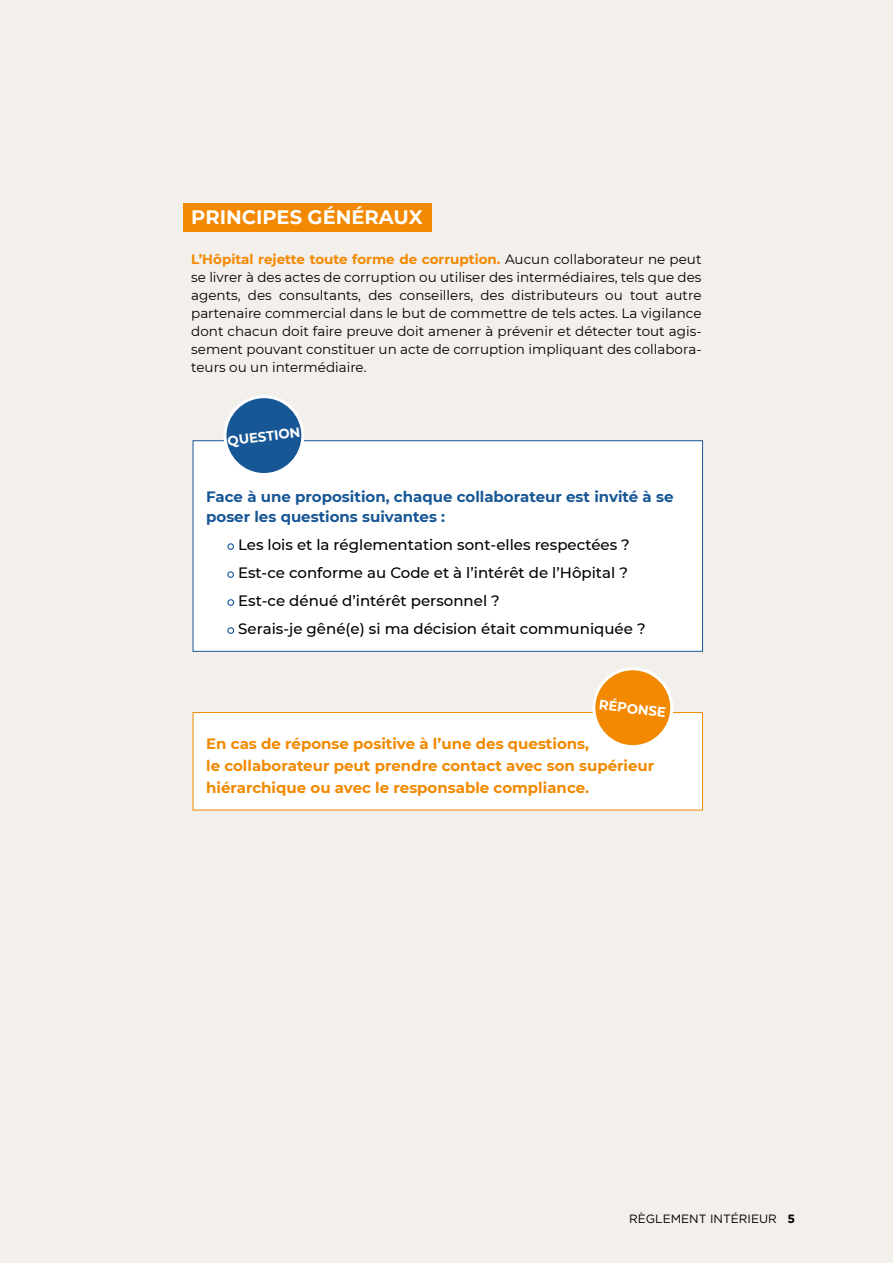
<style>
.page{position:relative;width:893px;height:1263px;background:#f3efeb}
.page>*{position:absolute;margin:0;border:0;box-sizing:border-box;transform-origin:0 0}
.t1{font:700 19.5px "Montserrat";color:#fff}
.t2{font:500 15px/28px "Montserrat";color:#000}
.t3{font:700 15px/21.9px "Montserrat";color:#f38901}
.t4{font:700 15px/19.5px "Montserrat";color:#185795}
.t5{font:13.5px/18px "Montserrat";color:#000;text-align:justify}
.t6{font:700 13.5px "Montserrat";color:#fff}
.t7{font:12px "Gotham";color:#000}
.s1{font-weight:700;color:#f38901}
.s2{font-weight:700}
</style>
<div class="page">
<div style="left:183px;top:203px;width:248px;height:28px;background:#f38901"></div>
<div style="left:193px;top:441px;width:509px;height:210px;background:#fff"></div>
<div style="left:227px;top:543px;width:7px;height:7px;border:1px solid #185795;border-radius:50%"></div>
<div style="left:227px;top:571px;width:7px;height:7px;border:1px solid #185795;border-radius:50%"></div>
<div style="left:227px;top:599px;width:7px;height:7px;border:1px solid #185795;border-radius:50%"></div>
<div style="left:227px;top:627px;width:7px;height:7px;border:1px solid #185795;border-radius:50%"></div>
<div style="left:193px;top:440px;width:510px;height:212px;border:1px solid #185795"></div>
<div style="left:193px;top:712px;width:509px;height:98px;background:#fff"></div>
<div style="left:193px;top:712px;width:510px;height:98px;border:1px solid #f38901"></div>
<div style="left:225px;top:397px;width:78px;height:77px;background:#185795;border-radius:50%"></div>
<div style="left:223px;top:395px;width:81px;height:81px;border:3px solid #fff;border-radius:50%"></div>
<div style="left:594px;top:669px;width:78px;height:78px;background:#f38901;border-radius:50%"></div>
<div style="left:592px;top:667px;width:81px;height:81px;border:3px solid #fff;border-radius:50%"></div>
<h1 class="t1" style="left:191px;top:203px;width:233px">PRINCIPES GÉNÉRAUX</h1>
<p class="t5" style="left:191px;top:249px;width:512px"><span class="s1">L’Hôpital rejette toute forme de corruption.</span> Aucun collaborateur ne peut se livrer à des actes de corruption ou utiliser des intermédiaires, tels que des agents, des consultants, des conseillers, des distributeurs ou tout autre partenaire commercial dans le but de commettre de tels actes. La vigilance dont chacun doit faire preuve doit amener à prévenir et détecter tout agis&shy;sement pouvant constituer un acte de corruption impliquant des collabora&shy;teurs ou un intermédiaire.</p>
<p class="t6" style="left:226px;top:431px;width:75px;rotate:-7deg">QUESTION</p>
<p class="t4" style="left:206px;top:487px;width:469px">Face à une proposition, chaque collaborateur est invité à se poser les questions suivantes :</p>
<p class="t2" style="left:238px;top:530px;width:409px">Les lois et la réglementation sont-elles respectées ?<br>Est-ce conforme au Code et à l’intérêt de l’Hôpital ?<br>Est-ce dénué d’intérêt personnel ?<br>Serais-je gêné(e) si ma décision était communiquée ?</p>
<p class="t6" style="left:600px;top:695px;width:69px;rotate:7deg">RÉPONSE</p>
<p class="t3" style="left:206px;top:732px;width:450px">En cas de réponse positive à l’une des questions,<br>le collaborateur peut prendre contact avec son supérieur hiérarchique ou avec le responsable compliance.</p>
<p class="t7" style="left:629px;top:1211px;width:168px">RÈGLEMENT INTÉRIEUR <span class="s2">5</span></p>
</div>
